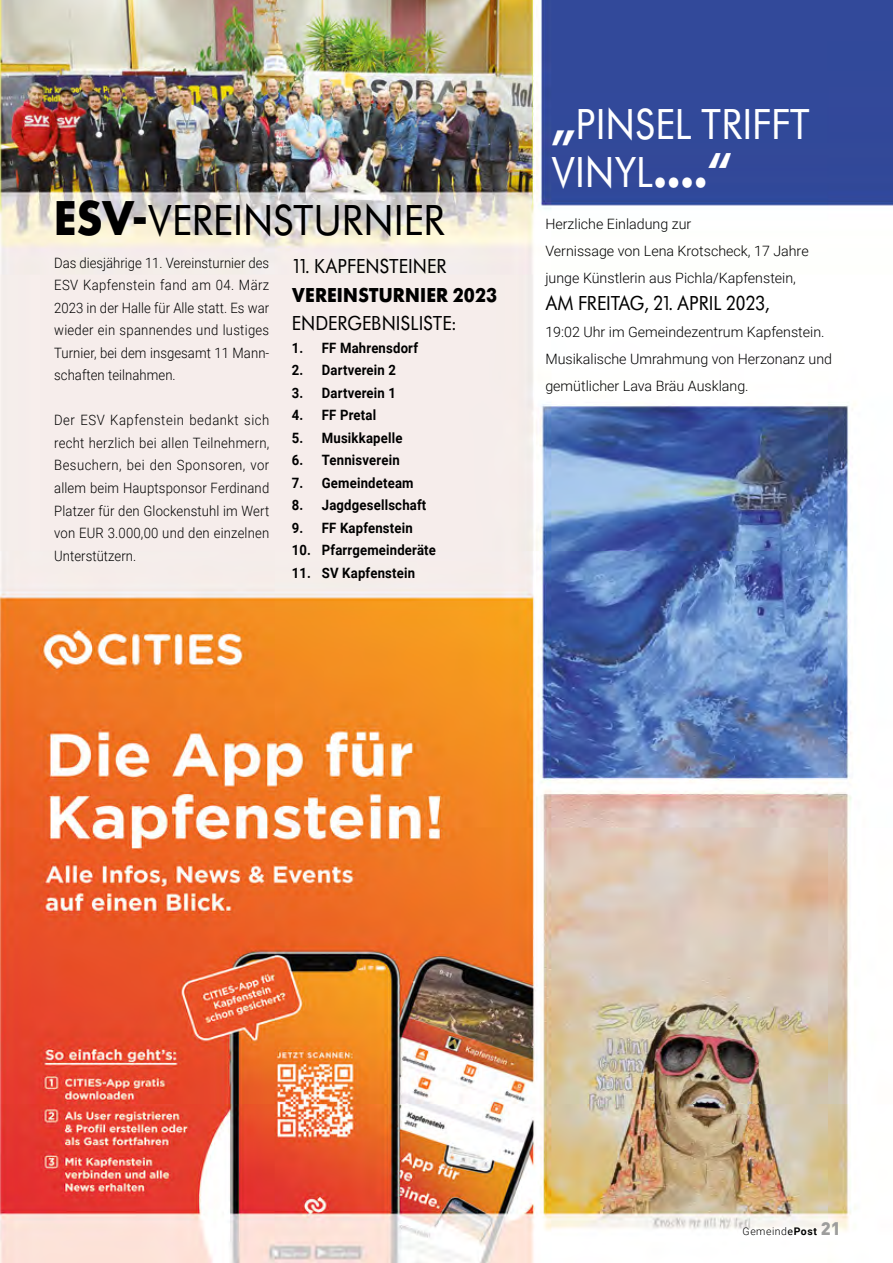
<style>
.page{position:relative;width:893px;height:1263px;background:#fff}
.page>*{position:absolute;margin:0;border:0;box-sizing:border-box;transform-origin:0 0}
.t1{font:45px/48px "Futura SB";color:#fff;scale:.9 1}
.t2{font:45px "Futura SB";color:#000;scale:.92 1}
.t3{font:21px "Futura SB";letter-spacing:.005em;color:#000;scale:.92 1}
.t4{font:700 21px "Futura SB";letter-spacing:.005em;color:#000;scale:.92 1}
.t5{font:300 14.25px/22.5px "Roboto";color:#000;text-align:justify;scale:.92 1}
.t6{font:300 14.25px/27px "Roboto";color:#000}
.t7{font:700 14.25px "Roboto";letter-spacing:.015em;color:#000;scale:.92 1}
.t8{font:300 10.5px "Roboto";letter-spacing:.05em;color:#000}
.s1{font-family:"Futura";font-weight:700}
.s2{font-weight:400}
.s3{font-weight:700}
.s4{font-family:"DIN";font-weight:900;font-size:18px;color:#9d9d9c}
</style>
<div class="page">
<img style="left:0;top:0;width:893px;height:1263px">
<h1 class="t2" style="left:54px;top:195px;width:426px"><span class="s1">ESV-</span>VEREINSTURNIER</h1>
<p class="t5" style="left:54px;top:251px;width:235px">Das diesjährige 11. Vereinsturnier des ESV Kapfenstein fand am 04. März 2023 in der Halle für Alle statt. Es war wieder ein spannendes und lustiges Turnier, bei dem insgesamt 11 Mann&shy;schaften teilnahmen.</p>
<p class="t5" style="left:54px;top:409px;width:235px">Der ESV Kapfenstein bedankt sich recht herzlich bei allen Teilnehmern, Besuchern, bei den Sponsoren, vor allem beim Hauptsponsor Ferdinand Platzer für den Glockenstuhl im Wert von EUR 3.000,00 und den einzelnen Unterstützern.</p>
<h2 class="t3" style="left:292px;top:255px;width:170px">11. KAPFENSTEINER</h2>
<h2 class="t4" style="left:292px;top:283px;width:225px">VEREINSTURNIER 2023</h2>
<h2 class="t3" style="left:292px;top:312px;width:180px">ENDERGEBNISLISTE:</h2>
<p class="t7" style="left:292px;top:337px;width:139px">1. FF Mahrensdorf</p>
<p class="t7" style="left:292px;top:360px;width:115px">2. Dartverein 2</p>
<p class="t7" style="left:292px;top:382px;width:115px">3. Dartverein 1</p>
<p class="t7" style="left:292px;top:405px;width:93px">4. FF Pretal</p>
<p class="t7" style="left:292px;top:427px;width:122px">5. Musikkapelle</p>
<p class="t7" style="left:292px;top:450px;width:119px">6. Tennisverein</p>
<p class="t7" style="left:292px;top:472px;width:134px">7. Gemeindeteam</p>
<p class="t7" style="left:292px;top:495px;width:148px">8. Jagdgesellschaft</p>
<p class="t7" style="left:292px;top:517px;width:133px">9. FF Kapfenstein</p>
<p class="t7" style="left:292px;top:540px;width:158px">10. Pfarrgemeinderäte</p>
<p class="t7" style="left:292px;top:562px;width:135px">11. SV Kapfenstein</p>
<h1 class="t1" style="left:551px;top:101px;width:289px"><span class="s1">„</span>PINSEL TRIFFT<br>VINYL<span class="s1">….“</span></h1>
<p class="t6" style="left:545px;top:210px;width:265px">Herzliche Einladung zur<br>Vernissage von Lena Krotscheck, 17 Jahre junge Künstlerin aus Pichla/Kapfenstein,</p>
<h2 class="t3" style="left:545px;top:291px;width:245px">AM FREITAG, 21. APRIL 2023,</h2>
<p class="t6" style="left:545px;top:318px;width:288px">19:02 Uhr im Gemeindezentrum Kapfenstein.<br>Musikalische Umrahmung von Herzonanz und gemütlicher Lava Bräu Ausklang.</p>
<p class="t8" style="left:743px;top:1223px;width:100px">Gemeind<span class="s2">e</span><span class="s3">Post</span> <span class="s4">21</span></p>
</div>
